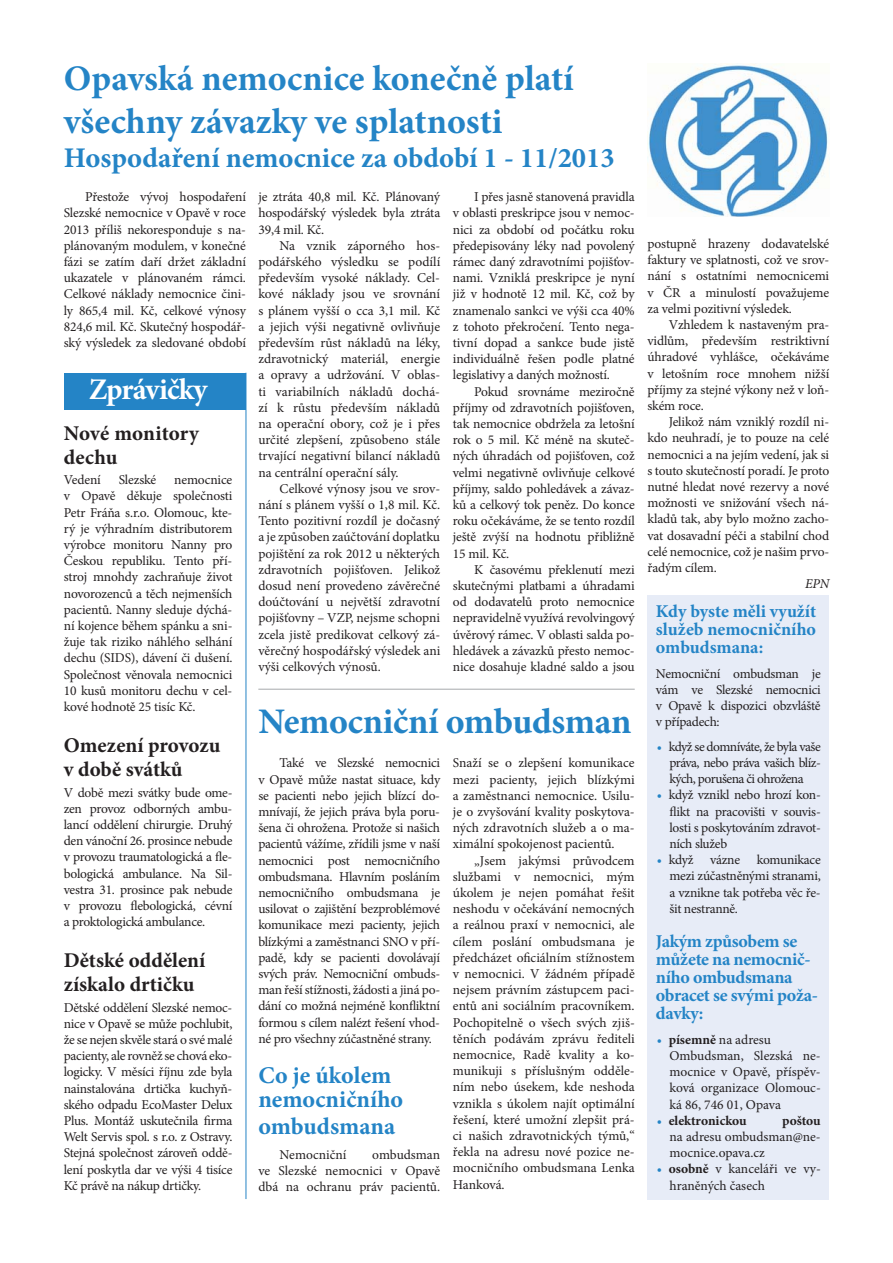
<style>
.page{position:relative;width:893px;height:1263px;background:#fff}
.page>*{position:absolute;margin:0;border:0;box-sizing:border-box;transform-origin:0 0}
.t1{font:700 36px/43.2px "Minion Pro";color:#2484c6}
.t2{font:700 30px "Minion Pro";letter-spacing:-.03em;color:#fff}
.t3{font:700 28.5px "Minion Pro";color:#2484c6}
.t4{font:700 24px/24px "Minion Pro";color:#2484c6}
.t5{font:700 21px/24px "Minion Pro";color:#231f20}
.t6{font:700 18px/18px "Minion Pro";letter-spacing:-.01em;color:#2484c6;text-align:justify}
.t7{font:13.5px/16.2px "Minion Pro";letter-spacing:-.01em;color:#231f20;text-align:justify}
.t8{font:700 13.5px "Minion Pro";letter-spacing:-.005em;color:#231f20}
.t9{font:italic 13.5px "Minion Pro";color:#231f20}
.s1{color:#2484c6}
.s2{font-weight:700}
.s3{font-weight:400;color:#2484c6}
</style>
<div class="page">
<hr style="left:258px;top:689px;width:377px;height:1px;background:#a7a9ac">
<div style="left:64px;top:373px;width:181px;height:37px;background:#2484c6"></div>
<hr style="left:246px;top:373px;width:1px;height:826px;background:#2484c6">
<div style="left:647px;top:595px;width:182px;height:604px;background:#e7ecf7"></div>
<img style="left:647px;top:64px;width:182px;height:153px">
<h1 class="t1" style="left:64px;top:60px;width:511px">Opavská nemocnice konečně platí všechny závazky ve splatnosti</h1>
<h3 class="t3" style="left:64px;top:147px;width:552px">Hospodaření nemocnice za období 1 - 11/2013</h3>
<p class="t7" style="left:64px;top:190px;width:184px;text-indent:21px">Přestože vývoj hospodaření Slezské nemocnice v Opavě v roce 2013 příliš nekoresponduje s na&shy;plánovaným modulem, v konečné fázi se zatím daří držet základní ukazatele v plánovaném rámci.<br>Celkové náklady nemocnice čini&shy;ly 865,4 mil. Kč, celkové výnosy 824,6 mil. Kč. Skutečný hospodář&shy;ský výsledek za sledované období</p>
<h2 class="t2" style="left:89px;top:377px;width:120px">Zprávičky</h2>
<h3 class="t5" style="left:64px;top:423px;width:137px">Nové monitory dechu</h3>
<p class="t7" style="left:64px;top:473px;width:39px">Vedení</p>
<p class="t7" style="left:119px;top:473px;width:39px">Slezské</p>
<p class="t7" style="left:64px;top:473px;width:170px;text-indent:110px">nemocnice v Opavě děkuje společnosti Petr Fráňa s.r.o. Olomouc, kte&shy;rý je výhradním distributorem výrobce monitoru Nanny pro Českou republiku. Tento pří&shy;stroj mnohdy zachraňuje život novorozenců a těch nejmenších pacientů. Nanny sleduje dýchá&shy;ní kojence během spánku a sni&shy;žuje tak riziko náhlého selhání dechu (SIDS), dávení či dušení.<br>Společnost věnovala nemocnici 10 kusů monitoru dechu v cel&shy;kové hodnotě 25 tisíc Kč.</p>
<h3 class="t5" style="left:64px;top:735px;width:158px">Omezení provozu v době svátků</h3>
<p class="t7" style="left:64px;top:785px;width:170px">V době mezi svátky bude ome&shy;zen provoz odborných ambu&shy;lancí oddělení chirurgie. Druhý den vánoční 26. prosince nebude v provozu traumatologická a fle&shy;bologická ambulance. Na Sil&shy;vestra 31. prosince pak nebude v provozu flebologická, cévní a proktologická ambulance.</p>
<h3 class="t5" style="left:64px;top:950px;width:143px">Dětské oddělení získalo drtičku</h3>
<p class="t7" style="left:64px;top:1000px;width:170px">Dětské oddělení Slezské nemoc&shy;nice v Opavě se může pochlubit, že se nejen skvěle stará o své malé pacienty, ale rovněž se chová eko&shy;logicky. V měsíci říjnu zde byla nainstalována drtička kuchyň&shy;ského odpadu EcoMaster Delux Plus. Montáž uskutečnila firma Welt Servis spol. s r.o. z Ostravy.<br>Stejná společnost zároveň oddě&shy;lení poskytla dar ve výši 4 tisíce Kč právě na nákup drtičky.</p>
<p class="t7" style="left:258px;top:190px;width:183px">je ztráta 40,8 mil. Kč. Plánovaný hospodářský výsledek byla ztráta 39,4 mil. Kč.</p>
<p class="t7" style="left:258px;top:239px;width:183px;text-indent:21px">Na vznik záporného hos&shy;podářského výsledku se podílí především vysoké náklady. Cel&shy;kové náklady jsou ve srovnání s plánem vyšší o cca 3,1 mil. Kč a jejich výši negativně ovlivňuje především růst nákladů na léky, zdravotnický materiál, energie a opravy a udržování. V oblas&shy;ti variabilních nákladů dochá&shy;zí k růstu především nákladů na operační obory, což je i přes určité zlepšení, způsobeno stále trvající negativní bilancí nákladů na centrální operační sály.</p>
<p class="t7" style="left:258px;top:482px;width:183px;text-indent:21px">Celkové výnosy jsou ve srov&shy;nání s plánem vyšší o 1,8 mil. Kč.<br>Tento pozitivní rozdíl je dočasný a je způsoben zaúčtování doplatku pojištění za rok 2012 u některých zdravotních pojišťoven. Jelikož dosud není provedeno závěrečné doúčtování u největší zdravotní pojišťovny – VZP, nejsme schopni zcela jistě predikovat celkový zá&shy;věrečný hospodářský výsledek ani výši celkových výnosů.</p>
<p class="t7" style="left:453px;top:190px;width:183px;text-indent:21px">I přes jasně stanovená pravidla v oblasti preskripce jsou v nemoc&shy;nici za období od počátku roku předepisovány léky nad povolený rámec daný zdravotními pojišťov&shy;nami. Vzniklá preskripce je nyní již v hodnotě 12 mil. Kč, což by znamenalo sankci ve výši cca 40% z tohoto překročení. Tento nega&shy;tivní dopad a sankce bude jistě individuálně řešen podle platné legislativy a daných možností.</p>
<p class="t7" style="left:453px;top:384px;width:183px;text-indent:21px">Pokud srovnáme meziročně příjmy od zdravotních pojišťoven, tak nemocnice obdržela za letošní rok o 5 mil. Kč méně na skuteč&shy;ných úhradách od pojišťoven, což velmi negativně ovlivňuje celkové příjmy, saldo pohledávek a závaz&shy;ků a celkový tok peněz. Do konce roku očekáváme, že se tento rozdíl ještě zvýší na hodnotu přibližně 15 mil. Kč.</p>
<p class="t7" style="left:453px;top:563px;width:183px;text-indent:21px">K časovému překlenutí mezi skutečnými platbami a úhradami od dodavatelů proto nemocnice nepravidelně využívá revolvingový úvěrový rámec. V oblasti salda po&shy;hledávek a závazků přesto nemoc&shy;nice dosahuje kladné saldo a jsou</p>
<h1 class="t1" style="left:258px;top:703px;width:375px">Nemocniční ombudsman</h1>
<p class="t7" style="left:258px;top:756px;width:183px;text-indent:21px">Také ve Slezské nemocnici v Opavě může nastat situace, kdy se pacienti nebo jejich blízcí do&shy;mnívají, že jejich práva byla poru&shy;šena či ohrožena. Protože si našich pacientů vážíme, zřídili jsme v naší nemocnici post nemocničního ombudsmana. Hlavním posláním nemocničního ombudsmana je usilovat o zajištění bezproblémové komunikace mezi pacienty, jejich blízkými a zaměstnanci SNO v pří&shy;padě, kdy se pacienti dovolávají svých práv. Nemocniční ombuds&shy;man řeší stížnosti, žádosti a jiná po&shy;dání co možná nejméně konfliktní formou s cílem nalézt řešení vhod&shy;né pro všechny zúčastněné strany.</p>
<h3 class="t4" style="left:258px;top:1065px;width:146px">Co je úkolem nemocničního</h3>
<h3 class="t4" style="left:258px;top:1116px;width:138px">ombudsmana</h3>
<p class="t7" style="left:280px;top:1147px;width:68px">Nemocniční</p>
<p class="t7" style="left:258px;top:1147px;width:183px;text-indent:114px">ombudsman ve Slezské nemocnici v Opavě dbá na ochranu práv pacientů.</p>
<p class="t7" style="left:453px;top:756px;width:183px">Snaží se o zlepšení komunikace mezi pacienty, jejich blízkými a zaměstnanci nemocnice. Usilu&shy;je o zvyšování kvality poskytova&shy;ných zdravotních služeb a o ma&shy;ximální spokojenost pacientů.</p>
<p class="t7" style="left:453px;top:853px;width:183px;text-indent:21px">„Jsem jakýmsi průvodcem službami v nemocnici, mým úkolem je nejen pomáhat řešit neshodu v očekávání nemocných a reálnou praxí v nemocnici, ale cílem poslání ombudsmana je předcházet oficiálním stížnostem v nemocnici. V žádném případě nejsem právním zástupcem paci&shy;entů ani sociálním pracovníkem.<br>Pochopitelně o všech svých zjiš&shy;těních podávám zprávu řediteli nemocnice, Radě kvality a ko&shy;munikuji s příslušným odděle&shy;ním nebo úsekem, kde neshoda vznikla s úkolem najít optimální řešení, které umožní zlepšit prá&shy;ci našich zdravotnických týmů,“ řekla na adresu nové pozice ne&shy;mocničního ombudsmana Lenka Hanková.</p>
<p class="t7" style="left:647px;top:237px;width:183px">postupně hrazeny dodavatelské faktury ve splatnosti, což ve srov&shy;nání s ostatními nemocnicemi v ČR a minulostí považujeme za velmi pozitivní výsledek.</p>
<p class="t7" style="left:647px;top:318px;width:183px;text-indent:21px">Vzhledem k nastaveným pra&shy;vidlům, především restriktivní úhradové vyhlášce, očekáváme v letošním roce mnohem nižší příjmy za stejné výkony než v loň&shy;ském roce.</p>
<p class="t7" style="left:647px;top:415px;width:183px;text-indent:21px">Jelikož nám vzniklý rozdíl ni&shy;kdo neuhradí, je to pouze na celé nemocnici a na jejím vedení, jak si s touto skutečností poradí. Je proto nutné hledat nové rezervy a nové možnosti ve snižování všech ná&shy;kladů tak, aby bylo možno zacho&shy;vat dosavadní péči a stabilní chod celé nemocnice, což je našim prvo&shy;řadým cílem.</p>
<p class="t9" style="left:805px;top:576px;width:26px">EPN</p>
<h3 class="t6" style="left:656px;top:604px;width:162px">Kdy byste měli využít služeb nemocničního ombudsmana:</h3>
<p class="t7" style="left:656px;top:666px;width:166px">Nemocniční ombudsman je vám ve Slezské nemocnici v Opavě k dispozici obzvláště v případech:</p>
<p class="t7" style="left:669px;top:740px;width:153px;text-indent:-13px"><span class="s1">•</span> když se domníváte, že byla vaše práva, nebo práva vašich blíz&shy;kých, porušena či ohrožena</p>
<p class="t7" style="left:669px;top:788px;width:153px;text-indent:-13px"><span class="s1">•</span> když vznikl nebo hrozí kon&shy;flikt na pracovišti v souvis&shy;losti s poskytováním zdravot&shy;ních služeb</p>
<p class="t7" style="left:669px;top:853px;width:153px;text-indent:-13px"><span class="s1">•</span> když vázne komunikace mezi zúčastněnými stranami, a vznikne tak potřeba věc ře&shy;šit nestranně.</p>
<h3 class="t6" style="left:656px;top:934px;width:163px;text-align:left">Jakým způsobem se můžete na nemocnič&shy;ního ombudsmana obracet se svými poža&shy;davky:</h3>
<p class="t7" style="left:669px;top:1033px;width:153px;text-align:left;text-indent:-13px"><span class="s1">•</span> <span class="s2">písemně</span> na adresu<br>Ombudsman, Slezská ne&shy;mocnice v Opavě, příspěv&shy;ková organizace Olomouc&shy;ká 86, 746 01, Opava</p>
<p class="t8" style="left:657px;top:1115px;width:91px"><span class="s3">•</span> elektronickou</p>
<p class="t8" style="left:782px;top:1115px;width:40px">poštou</p>
<p class="t7" style="left:669px;top:1130px;width:153px">na adresu ombudsman@ne&shy;mocnice.opava.cz</p>
<p class="t7" style="left:669px;top:1162px;width:153px;text-indent:-13px"><span class="s1">•</span> <span class="s2">osobně</span> v kanceláři ve vy&shy;hraněných časech</p>
</div>
